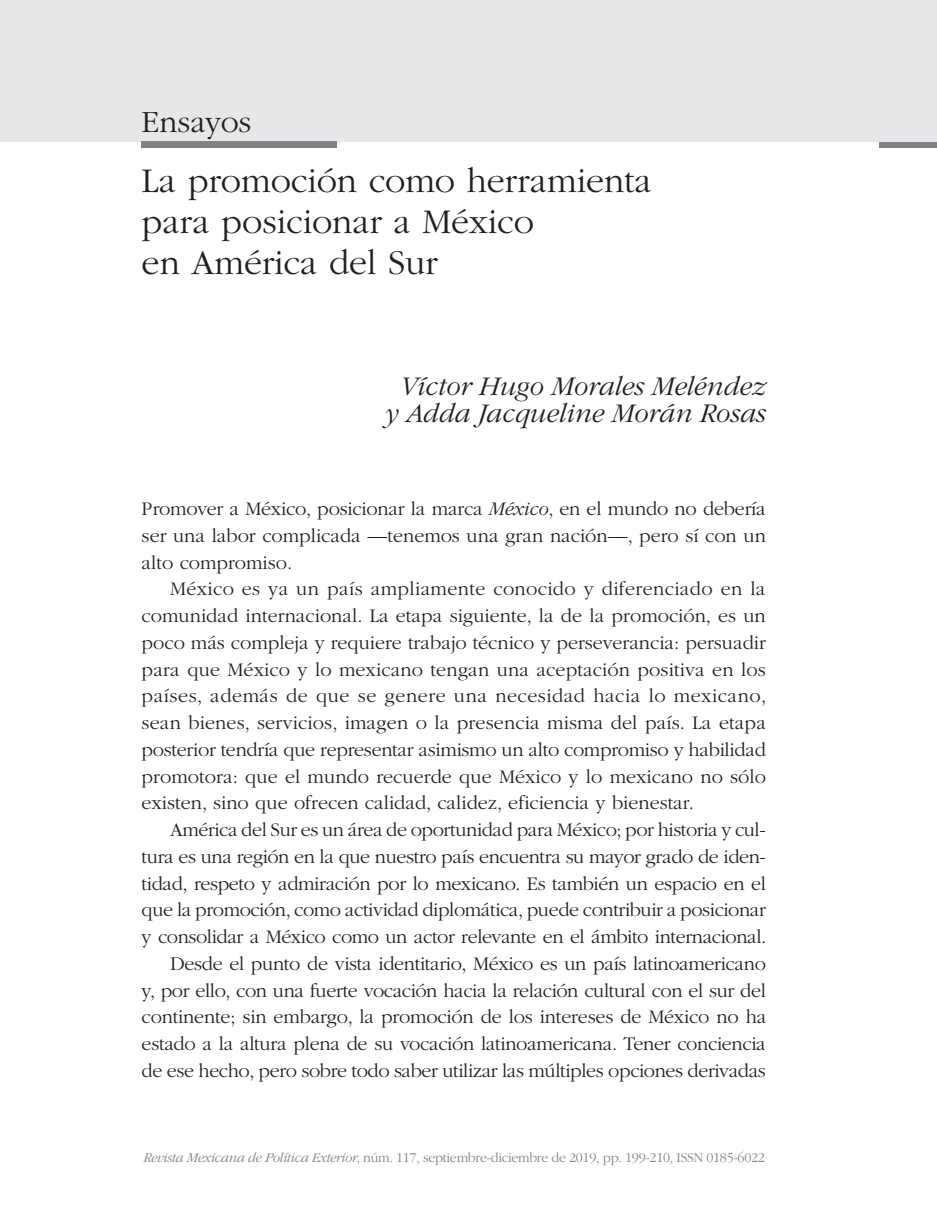
<style>
.page{position:relative;width:937px;height:1220px;background:#fff}
.page>*{position:absolute;margin:0;border:0;box-sizing:border-box;transform-origin:0 0}
.Cabeza_de_articulo{font:300 36px/40.8px "ITC Garamond Std";color:#231f20}
.t1{font:300 32px "ITC Garamond Std";color:#231f20}
.Autor_articulo_cuerp{font:italic 300 28px/26.8px "ITC Garamond Std";color:#231f20;text-align:center}
.Txt_c_sangria_genera{font:300 20px/26.8px "ITC Garamond Std";letter-spacing:-.02em;color:#231f20;text-align:justify}
.Txt_inicio_general{font:300 20px/26.8px "ITC Garamond Std";color:#231f20;text-align:justify}
.t2{font:300 14px "Garamond";letter-spacing:-.02em;color:#808285}
.s1{font-style:italic}
</style>
<div class="page">
<div style="left:879px;top:142px;width:57px;height:6px;background:#808285"></div>
<div style="left:0;top:0;width:936px;height:142px;background:#e6e7e9"></div>
<div style="left:142px;top:142px;width:195px;height:6px;background:#808285"></div>
<h2 class="t1" style="left:142px;top:105px;width:111px">Ensayos</h2>
<p class="Cabeza_de_articulo" style="left:142px;top:161px;width:511px">La promoción como herramienta para posicionar a México<br>en América del Sur</p>
<p class="Autor_articulo_cuerp" style="left:384px;top:373px;width:382px">Víctor Hugo Morales Meléndez y Adda Jacqueline Morán Rosas</p>
<p class="Txt_inicio_general" style="left:142px;top:496px;width:625px">Promover a México, posicionar la marca <span class="s1">México</span>, en el mundo no debería ser una labor complicada —tenemos una gran nación—, pero sí con un alto compromiso.</p>
<p class="Txt_c_sangria_genera" style="left:142px;top:576px;width:626px;text-indent:28px">México es ya un país ampliamente conocido y diferenciado en la comunidad internacional. La etapa siguiente, la de la promoción, es un poco más compleja y requiere trabajo técnico y perseverancia: persuadir para que México y lo mexicano tengan una aceptación positiva en los países, además de que se genere una necesidad hacia lo mexicano, sean bienes, servicios, imagen o la presencia misma del país. La etapa posterior tendría que representar asimismo un alto compromiso y habilidad promotora: que el mundo recuerde que México y lo mexicano no sólo existen, sino que ofrecen calidad, calidez, eficiencia y bienestar.</p>
<p class="Txt_c_sangria_genera" style="left:142px;top:817px;width:626px;text-indent:28px">América del Sur es un área de oportunidad para México; por historia y cul&shy;tura es una región en la que nuestro país encuentra su mayor grado de iden&shy;tidad, respeto y admiración por lo mexicano. Es también un espacio en el que la promoción, como actividad diplomática, puede contribuir a posicionar y consolidar a México como un actor relevante en el ámbito internacional.</p>
<p class="Txt_c_sangria_genera" style="left:142px;top:951px;width:626px;text-indent:28px">Desde el punto de vista identitario, México es un país latinoamericano y, por ello, con una fuerte vocación hacia la relación cultural con el sur del continente; sin embargo, la promoción de los intereses de México no ha estado a la altura plena de su vocación latinoamericana. Tener conciencia de ese hecho, pero sobre todo saber utilizar las múltiples opciones derivadas</p>
<p class="t2" style="left:143px;top:1150px;width:623px"><span class="s1">Revista Mexicana de Política Exterior</span>, núm. 117, septiembre-diciembre de 2019, pp. 199-210, ISSN 0185-6022</p>
</div>
